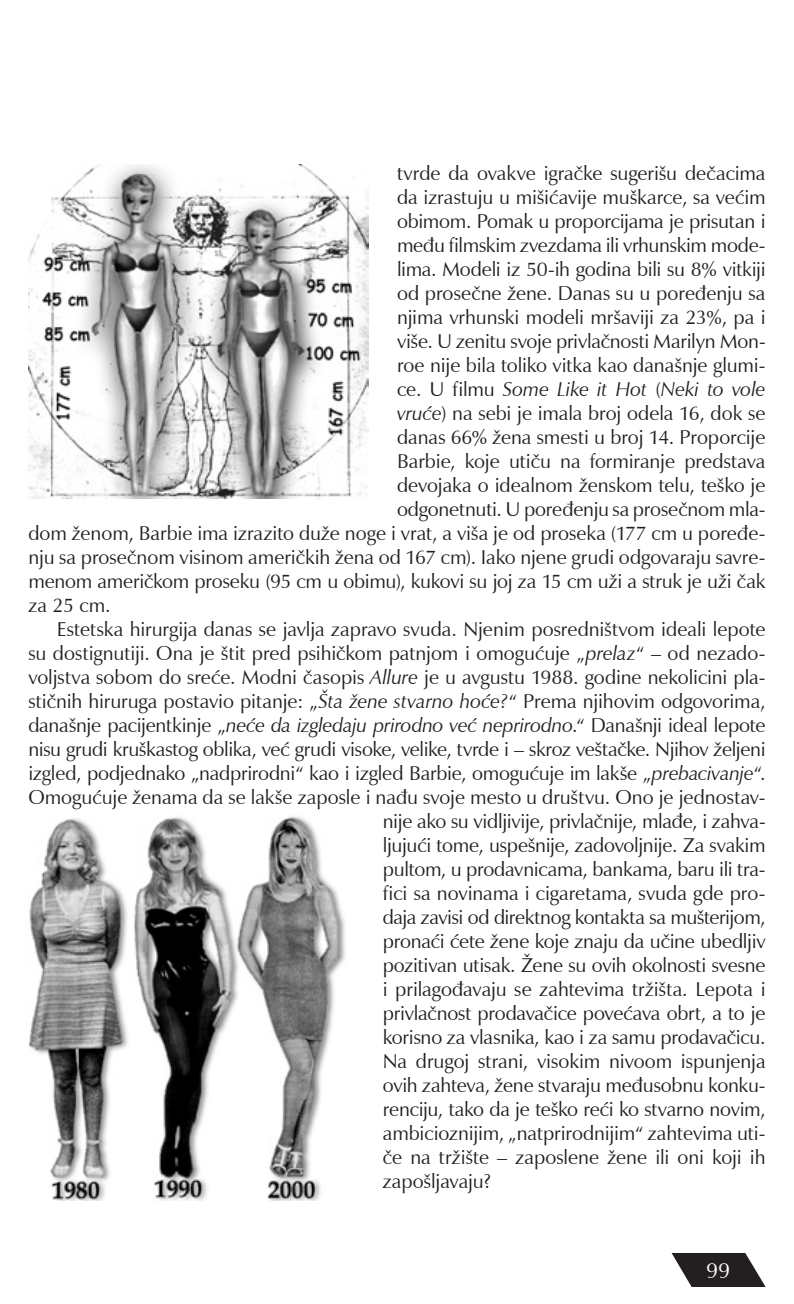
<style>
.page{position:relative;width:794px;height:1304px;background:#fff}
.page>*{position:absolute;margin:0;border:0;box-sizing:border-box;transform-origin:0 0}
.t1{font:22px "Zapf Humnst YU";color:#fff}
.t2{font:20px "Zapf Humnst YU";letter-spacing:-.01em;color:#231f20}
.t3{font:italic 20px "Zapf Humnst YU";letter-spacing:-.005em;color:#231f20}
.s1{font-style:normal}
.s2{font-style:italic}
</style>
<div class="page">
<svg style="left:671px;top:1253px;width:94px;height:34px"></svg>
<img style="left:28px;top:816px;width:317px;height:384px">
<img style="left:28px;top:164px;width:341px;height:334px">
<p class="t2" style="left:397px;top:160px;width:370px">tvrde da ovakve igračke sugerišu dečacima</p>
<p class="t2" style="left:397px;top:184px;width:370px">da izrastuju u mišićavije muškarce, sa većim</p>
<p class="t2" style="left:397px;top:208px;width:370px">obimom. Pomak u proporcijama je prisutan i</p>
<p class="t2" style="left:397px;top:232px;width:370px">među filmskim zvezdama ili vrhunskim mo-de-</p>
<p class="t2" style="left:397px;top:256px;width:370px">lima. Modeli iz 50-ih godina bili su 8% vitkiji</p>
<p class="t2" style="left:397px;top:280px;width:370px">od prosečne žene. Danas su u poređenju sa</p>
<p class="t2" style="left:397px;top:304px;width:370px">njima vrhunski modeli mršaviji za 23%, pa i</p>
<p class="t2" style="left:397px;top:328px;width:370px">više. U zenitu svoje privlačnosti Marilyn Mon-</p>
<p class="t2" style="left:397px;top:352px;width:370px">roe nije bila toliko vitka kao današnje glumi-</p>
<p class="t3" style="left:397px;top:377px;width:370px"><span class="s1">ce. U filmu</span> Some Like it Hot <span class="s1">(</span>Neki to vole</p>
<p class="t2" style="left:397px;top:400px;width:370px"><span class="s2">vruće</span>) na sebi je imala broj odela 16, dok se</p>
<p class="t2" style="left:397px;top:424px;width:370px">danas 66% žena smesti u broj 14. Proporcije</p>
<p class="t2" style="left:397px;top:448px;width:370px">Barbie, koje utiču na formiranje predstava</p>
<p class="t2" style="left:397px;top:472px;width:370px">devojaka o idealnom ženskom telu, teško je</p>
<p class="t2" style="left:397px;top:496px;width:370px">od--gonetnuti. U poređenju sa prosečnom mla-</p>
<p class="t2" style="left:28px;top:520px;width:739px">dom ženom, Barbie ima izrazito duže noge i vrat, a viša je od proseka (177 cm u po-re-|e-</p>
<p class="t2" style="left:28px;top:544px;width:738px">nju sa prosečnom visinom američkih žena od 167 cm). Iako njene grudi odgovaraju savre-</p>
<p class="t2" style="left:28px;top:568px;width:738px">menom američkom proseku (95 cm u obimu), kukovi su joj za 15 cm uži a struk je uži čak</p>
<p class="t2" style="left:28px;top:592px;width:84px">za 25 cm.</p>
<p class="t2" style="left:57px;top:616px;width:710px">Estetska hirurgija danas se javlja zapravo svuda. Njenim posredništvom ideali lepote</p>
<p class="t2" style="left:28px;top:640px;width:739px">su dostignutiji. Ona je štit pred psihičkom pat-njom i omogućuje „<span class="s2">prelaz</span>“ – od neza-do-</p>
<p class="t2" style="left:28px;top:664px;width:738px">volj--stva sobom do sreće. Modni časopis <span class="s2">Allure</span> je u avgustu 1988. godine nekolicini pla-</p>
<p class="t2" style="left:28px;top:688px;width:738px">stičnih hiruruga postavio pitanje: „<span class="s2">Šta žene stvarno hoće?</span>“ Prema njihovim odgovorima,</p>
<p class="t2" style="left:28px;top:712px;width:739px">današnje pacijentkinje „<span class="s2">neće da izgledaju prirodno već neprirodno</span>.“ Današnji ideal lepote</p>
<p class="t2" style="left:28px;top:736px;width:738px">nisu gru-di kruškastog oblika, već grudi visoke, velike, tvrde i – skroz veštačke. Njihov želje-ni</p>
<p class="t2" style="left:28px;top:760px;width:739px">izgled, podjednako „nadprirodni“ kao i izgled Barbie, omogućuje im lakše „<span class="s2">prebacivanje</span>“.</p>
<p class="t2" style="left:28px;top:784px;width:739px">Omo-gu-ćuje ženama da se lakše zaposle i nađu svoje mesto u društvu. Ono je jednostav-</p>
<p class="t2" style="left:383px;top:808px;width:384px">nije ako su vidljivije, privlačnije, mlađe, i zahva-</p>
<p class="t2" style="left:383px;top:832px;width:384px">ljujući tome, uspešnije, zadovoljnije. Za sva-kim</p>
<p class="t2" style="left:383px;top:856px;width:382px">pultom, u prodavnicama, bankama, baru ili tra-</p>
<p class="t2" style="left:383px;top:880px;width:382px">fici sa novinama i cigaretama, svuda gde pro-</p>
<p class="t2" style="left:383px;top:904px;width:384px">daja zavisi od direktnog kontakta sa mušterijom,</p>
<p class="t2" style="left:383px;top:928px;width:384px">pronaći ćete žene koje znaju da učine ubedljiv</p>
<p class="t2" style="left:383px;top:952px;width:384px">pozitivan utisak. Žene su ovih okolnosti sve-sne</p>
<p class="t2" style="left:383px;top:976px;width:384px">i prilagođavaju se zahtevima tržišta. Lepota i</p>
<p class="t2" style="left:383px;top:1000px;width:384px">pri-vlačnost prodavačice povećava obrt, a to je</p>
<p class="t2" style="left:383px;top:1024px;width:384px">korisno za vlasnika, kao i za samu prodavačicu.</p>
<p class="t2" style="left:383px;top:1048px;width:384px">Na drugoj strani, visokim ni-voom ispunjenja</p>
<p class="t2" style="left:383px;top:1072px;width:384px">ovih zahteva, žene stvara-ju međusobnu konku-</p>
<p class="t2" style="left:383px;top:1096px;width:384px">renciju, tako da je teško reći ko stvarno novim,</p>
<p class="t2" style="left:383px;top:1120px;width:384px">ambicioznijim, „nat-prirodnijim“ zahtevima uti-</p>
<p class="t2" style="left:383px;top:1144px;width:384px">če na tržište – zaposlene žene ili oni koji ih</p>
<p class="t2" style="left:383px;top:1168px;width:110px">za-pošljavaju?</p>
<p class="t1" style="left:706px;top:1257px;width:25px">99</p>
</div>
